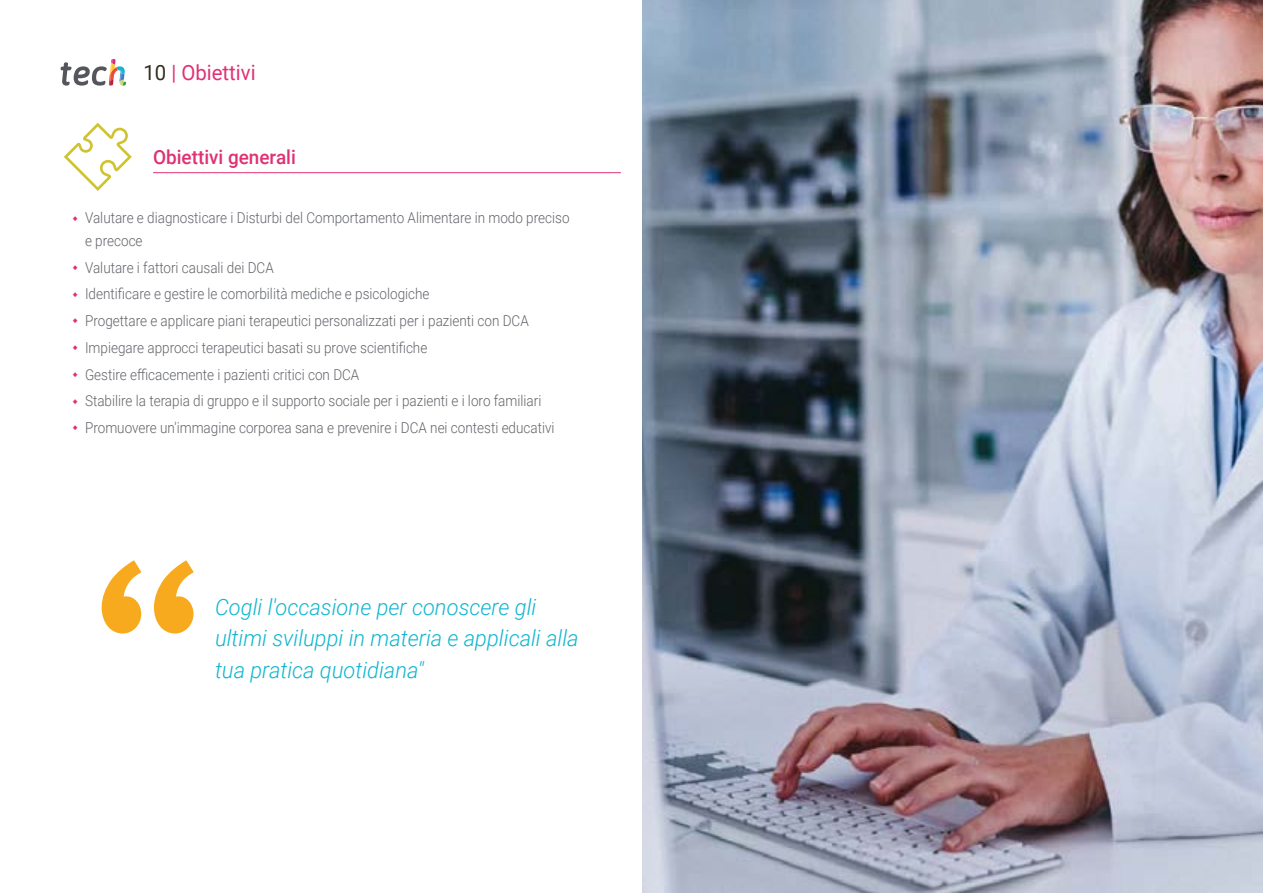
<style>
.page{position:relative;width:1263px;height:893px;background:#fff}
.page>*{position:absolute;margin:0;border:0;box-sizing:border-box;transform-origin:0 0}
.t1{font:italic 300 22.5px/31.5px "Roboto";color:#0fb6cf}
.t2{font:21px "Roboto";color:#df3174}
.t3{font:500 19.5px "Roboto";color:#df3174}
.t4{font:300 15px/26.7px "Roboto";color:#61646a;scale:.9 1}
.s1{color:#312e20}
</style>
<div class="page">
<hr style="left:153px;top:172px;width:468px;height:1px;background:#df3174">
<svg style="left:64px;top:123px;width:68px;height:68px"></svg>
<img style="left:642px;top:0;width:621px;height:893px">
<svg style="left:102px;top:560px;width:92px;height:73px"></svg>
<svg style="left:61px;top:59px;width:65px;height:27px"></svg>
<h2 class="t2" style="left:144px;top:57px;width:114px"><span class="s1">10</span> | Obiettivi</h2>
<h3 class="t3" style="left:153px;top:144px;width:144px">Obiettivi generali</h3>
<p class="t4" style="left:85px;top:206px;width:540px;line-height:22.5px">Valutare e diagnosticare i Disturbi del Comportamento Alimentare in modo preciso e precoce</p>
<p class="t4" style="left:85px;top:253px;width:523px">Valutare i fattori causali dei DCA<br>Identificare e gestire le comorbilità mediche e psicologiche<br>Progettare e applicare piani terapeutici personalizzati per i pazienti con DCA Impiegare approcci terapeutici basati su prove scientifiche<br>Gestire efficacemente i pazienti critici con DCA<br>Stabilire la terapia di gruppo e il supporto sociale per i pazienti e i loro familiari Promuovere un'immagine corporea sana e prevenire i DCA nei contesti educativi</p>
<h1 class="t1" style="left:215px;top:590px;width:365px">Cogli l'occasione per conoscere gli ultimi sviluppi in materia e applicali alla tua pratica quotidiana"</h1>
</div>
